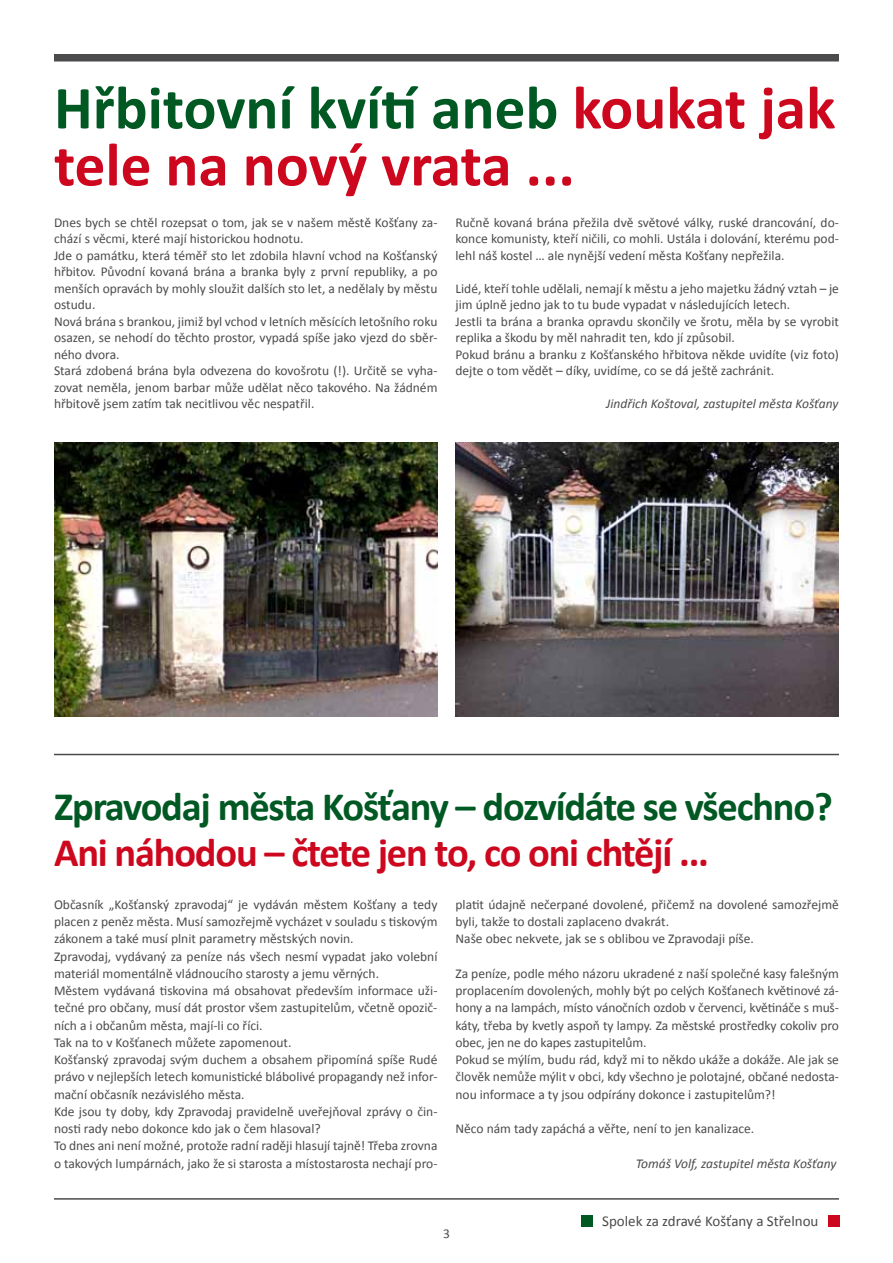
<style>
.page{position:relative;width:893px;height:1263px;background:#fff}
.page>*{position:absolute;margin:0;border:0;box-sizing:border-box;transform-origin:0 0}
.t1{font:700 61.5px/57px "Calibri";color:#cd071e}
.t2{font:700 40.5px "Calibri";letter-spacing:-.03em;color:#005823}
.t3{font:700 40.5px "Calibri";letter-spacing:-.03em;color:#cd071e}
.t4{font:15px "Calibri";color:#4b4b4d}
.t5{font:13.5px/17.2px "Calibri";color:#4b4b4d}
.t6{font:italic 13.5px "Calibri";color:#4b4b4d}
.s1{color:#005823}
</style>
<div class="page">
<img style="left:54px;top:442px;width:384px;height:274px">
<img style="left:455px;top:443px;width:384px;height:273px">
<hr style="left:54px;top:1198px;width:785px;height:1px;background:#4b4b4d">
<hr style="left:54px;top:754px;width:785px;height:1px;background:#4b4b4d">
<div style="left:54px;top:54px;width:785px;height:8px;background:#4b4b4d"></div>
<div style="left:581px;top:1215px;width:11px;height:11px;background:#005823"></div>
<div style="left:828px;top:1215px;width:12px;height:11px;background:#cd071e"></div>
<h1 class="t1" style="left:54px;top:79px;width:783px"><span class="s1">Hřbitovní kvítí aneb</span> koukat jak tele na nový vrata ...</h1>
<p class="t5" style="left:54px;top:214px;width:385px;line-height:16.5px">Dnes bych se chtěl rozepsat o tom, jak se v našem městě Košťany za&shy;chází s věcmi, které mají historickou hodnotu.<br>Jde o památku, která téměř sto let zdobila hlavní vchod na Košťanský hřbitov. Původní kovaná brána a branka byly z první republiky, a po menších opravách by mohly sloužit dalších sto let, a nedělaly by městu ostudu.<br>Nová brána s brankou, jimiž byl vchod v letních měsících letošního roku osazen, se nehodí do těchto prostor, vypadá spíše jako vjezd do sběr&shy;ného dvora.<br>Stará zdobená brána byla odvezena do kovošrotu (!). Určitě se vyha&shy;zovat neměla, jenom barbar může udělat něco takového. Na žádném hřbitově jsem zatím tak necitlivou věc nespatřil.</p>
<p class="t5" style="left:455px;top:214px;width:385px;line-height:16.5px;text-align:justify">Ručně kovaná brána přežila dvě světové války, ruské drancování, do&shy;konce komunisty, kteří ničili, co mohli. Ustála i dolování, kterému pod&shy;lehl náš kostel … ale nynější vedení města Košťany nepřežila.</p>
<p class="t5" style="left:455px;top:280px;width:385px;line-height:16.5px">Lidé, kteří tohle udělali, nemají k městu a jeho majetku žádný vztah – je jim úplně jedno jak to tu bude vypadat v následujících letech.<br>Jestli ta brána a branka opravdu skončily ve šrotu, měla by se vyrobit replika a škodu by měl nahradit ten, kdo jí způsobil.<br>Pokud bránu a branku z Košťanského hřbitova někde uvidíte (viz foto) dejte o tom vědět – díky, uvidíme, co se dá ještě zachránit.</p>
<p class="t6" style="left:606px;top:395px;width:234px">Jindřich Koštoval, zastupitel města Košťany</p>
<h2 class="t2" style="left:54px;top:780px;width:780px">Zpravodaj města Košťany – dozvídáte se všechno?</h2>
<h2 class="t3" style="left:54px;top:827px;width:657px">Ani náhodou – čtete jen to, co oni chtějí ...</h2>
<p class="t5" style="left:54px;top:896px;width:385px">Občasník „Košťanský zpravodaj“ je vydáván městem Košťany a tedy placen z peněz města. Musí samozřejmě vycházet v souladu s tiskovým zákonem a také musí plnit parametry městských novin.<br>Zpravodaj, vydávaný za peníze nás všech nesmí vypadat jako volební materiál momentálně vládnoucího starosty a jemu věrných.<br>Městem vydávaná tiskovina má obsahovat především informace uži&shy;tečné pro občany, musí dát prostor všem zastupitelům, včetně opozič&shy;ních a i občanům města, mají-li co říci.<br>Tak na to v Košťanech můžete zapomenout.<br>Košťanský zpravodaj svým duchem a obsahem připomíná spíše Rudé právo v nejlepších letech komunistické blábolivé propagandy než infor&shy;mační občasník nezávislého města.<br>Kde jsou ty doby, kdy Zpravodaj pravidelně uveřejňoval zprávy o čin&shy;nosti rady nebo dokonce kdo jak o čem hlasoval?<br>To dnes ani není možné, protože radní raději hlasují tajně! Třeba zrovna o takových lumpárnách, jako že si starosta a místostarosta nechají pro-</p>
<p class="t5" style="left:455px;top:896px;width:385px">platit údajně nečerpané dovolené, přičemž na dovolené samozřejmě byli, takže to dostali zaplaceno dvakrát.<br>Naše obec nekvete, jak se s oblibou ve Zpravodaji píše.</p>
<p class="t5" style="left:455px;top:965px;width:385px">Za peníze, podle mého názoru ukradené z naší společné kasy falešným proplacením dovolených, mohly být po celých Košťanech květinové zá&shy;hony a na lampách, místo vánočních ozdob v červenci, květináče s muš&shy;káty, třeba by kvetly aspoň ty lampy. Za městské prostředky cokoliv pro obec, jen ne do kapes zastupitelům.<br>Pokud se mýlím, budu rád, když mi to někdo ukáže a dokáže. Ale jak se člověk nemůže mýlit v obci, kdy všechno je polotajné, občané nedosta&shy;nou informace a ty jsou odpírány dokonce i zastupitelům?!</p>
<p class="t5" style="left:455px;top:1120px;width:300px">Něco nám tady zapáchá a věřte, není to jen kanalizace.</p>
<p class="t6" style="left:636px;top:1154px;width:202px">Tomáš Volf, zastupitel města Košťany</p>
<p class="t5" style="left:443px;top:1225px;width:8px">3</p>
<p class="t4" style="left:602px;top:1211px;width:218px">Spolek za zdravé Košťany a Střelnou</p>
</div>
